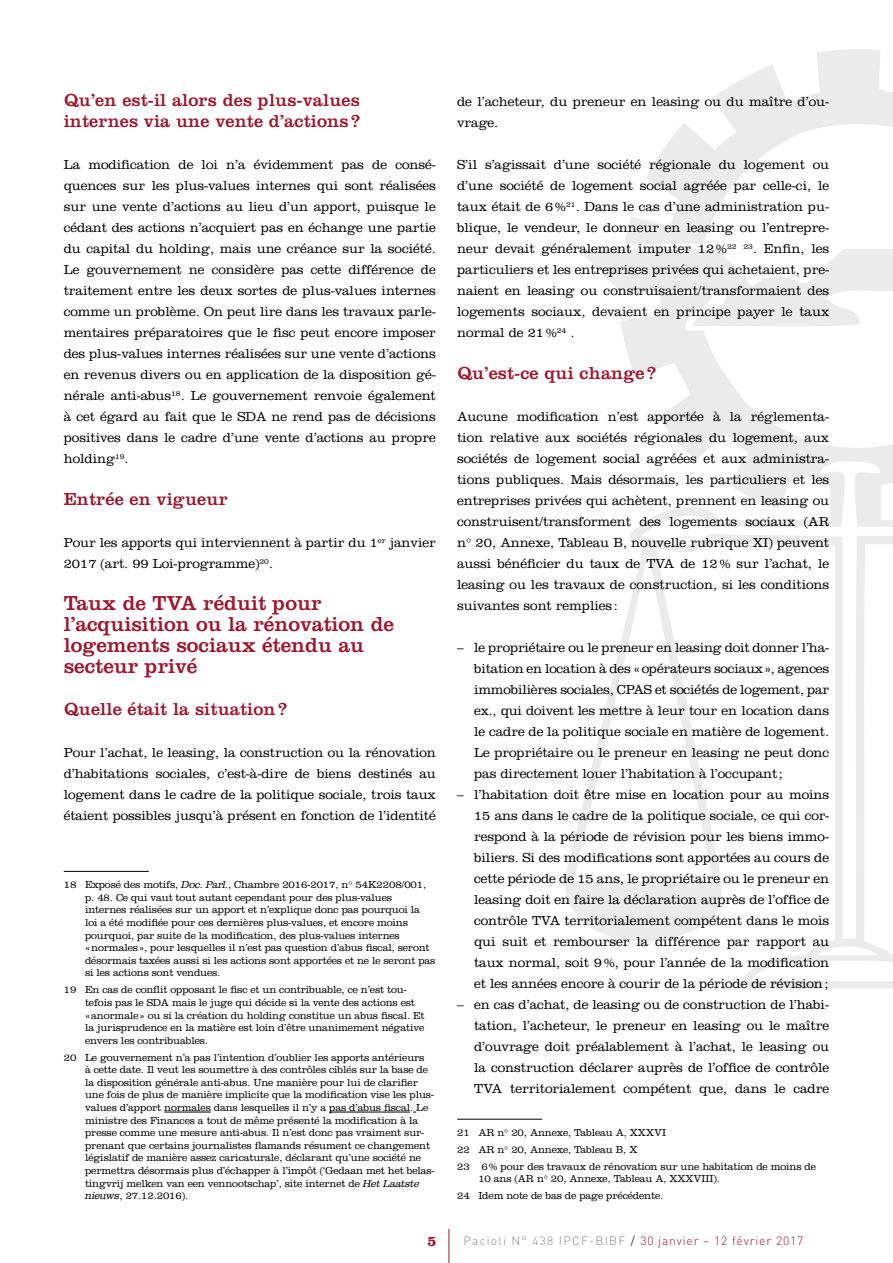
<style>
.page{position:relative;width:893px;height:1263px;background:#fff}
.page>*{position:absolute;margin:0;border:0;box-sizing:border-box;transform-origin:0 0}
.t1{font:21px/21px "Clarendon LT Std";color:#9d162e}
.t2{font:18px/21px "Clarendon LT Std";letter-spacing:.01em;color:#9d162e}
.t3{font:700 14.85px "Clarendon LT Std";color:#9d162e}
.t4{font:300 13.5px/21px "Clarendon LT Std";letter-spacing:-.005em;color:#000;text-align:justify}
.t5{font:300 12px "DIN";letter-spacing:.07em;color:#9d162e}
.t6{font:300 10.5px/12.6px "Clarendon LT Std";letter-spacing:-.015em;color:#000}
.s1{font-family:"Clarendon Std";font-style:italic}
.s2{color:#878787}
.s3{color:#000}
</style>
<div class="page">
<svg style="left:565px;top:49px;width:328px;height:939px"></svg>
<hr style="left:449px;top:1229px;width:1px;height:34px;background:#9d162e">
<hr style="left:64px;top:871px;width:85px;height:1px;background:#000">
<hr style="left:164px;top:1112px;width:47px;height:1px;background:#000">
<hr style="left:329px;top:1112px;width:81px;height:1px;background:#000">
<hr style="left:457px;top:1119px;width:85px;height:1px;background:#000">
<h2 class="t2" style="left:64px;top:90px;width:298px">Qu’en est-il alors des plus-values internes via une vente d’actions ?</h2>
<p class="t4" style="left:64px;top:154px;width:374px">La modification de loi n’a évidemment pas de consé&shy;quences sur les plus-values internes qui sont réalisées sur une vente d’actions au lieu d’un apport, puisque le cédant des actions n’acquiert pas en échange une partie du capital du holding, mais une créance sur la société.<br>Le gouvernement ne considère pas cette différence de traitement entre les deux sortes de plus-values internes comme un problème. On peut lire dans les travaux parle&shy;mentaires préparatoires que le fisc peut encore imposer des plus-values internes réalisées sur une vente d’actions en revenus divers ou en application de la disposition gé&shy;nérale anti-abus<sup>18</sup>. Le gouvernement renvoie également à cet égard au fait que le SDA ne rend pas de décisions positives dans le cadre d’une vente d’actions au propre holding<sup>19</sup>.</p>
<h2 class="t2" style="left:64px;top:489px;width:165px">Entrée en vigueur</h2>
<p class="t4" style="left:64px;top:532px;width:374px">Pour les apports qui interviennent à partir du 1<sup>er</sup> janvier<br>2017 (art. 99 Loi-programme)<sup>20</sup>.</p>
<h1 class="t1" style="left:64px;top:593px;width:332px">Taux de TVA réduit pour l’acquisition ou la rénovation de logements sociaux étendu au secteur privé</h1>
<h2 class="t2" style="left:64px;top:699px;width:225px">Quelle était la situation?</h2>
<p class="t4" style="left:64px;top:742px;width:374px">Pour l’achat, le leasing, la construction ou la rénovation d’habitations sociales, c’est-à-dire de biens destinés au logement dans le cadre de la politique sociale, trois taux étaient possibles jusqu’à présent en fonction de l’identité</p>
<p class="t6" style="left:85px;top:878px;width:352px;text-indent:-21px">18 Exposé des motifs, <span class="s1">Doc. Parl.</span>, Chambre 2016-2017, n° 54K2208/001, p. 48. Ce qui vaut tout autant cependant pour des plus-values internes réalisées sur un apport et n’explique donc pas pourquoi la<br>loi a été modifiée pour ces dernières plus-values, et encore moins pourquoi, par suite de la modification, des plus-values internes «normales», pour lesquelles il n’est pas question d’abus fiscal, seront désormais taxées aussi si les actions sont apportées et ne le seront pas si les actions sont vendues.</p>
<p class="t6" style="left:85px;top:983px;width:341px;text-indent:-21px">19 En cas de conflit opposant le fisc et un contribuable, ce n’est tou&shy;tefois pas le SDA mais le juge qui décide si la vente des actions est «anormale» ou si la création du holding constitue un abus fiscal. Et la jurisprudence en la matière est loin d’être unanimement négative envers les contribuables.</p>
<p class="t6" style="left:85px;top:1051px;width:351px;text-indent:-21px">20 Le gouvernement n’a pas l’intention d’oublier les apports antérieurs<br>à cette date. Il veut les soumettre à des contrôles ciblés sur la base de la disposition générale anti-abus. Une manière pour lui de clarifier une fois de plus de manière implicite que la modification vise les plus&shy;values d’apport normales dans lesquelles il n’y a pas d’abus fiscal. Le ministre des Finances a tout de même présenté la modification à la presse comme une mesure anti-abus. Il n’est donc pas vraiment sur&shy;prenant que certains journalistes flamands résument ce changement législatif de manière assez caricaturale, déclarant qu’une société ne permettra désormais plus d’échapper à l’impôt (‘Gedaan met het belas&shy;tingvrij melken van een vennootschap’, site internet de <span class="s1">Het Laatste nieuws</span>, 27.12.2016).</p>
<p class="t4" style="left:457px;top:91px;width:374px">de l’acheteur, du preneur en leasing ou du maître d’ou&shy;vrage.</p>
<p class="t4" style="left:457px;top:154px;width:374px">S’il s’agissait d’une société régionale du logement ou d’une société de logement social agréée par celle-ci, le taux était de 6%<sup>21</sup>. Dans le cas d’une administration pu&shy;blique, le vendeur, le donneur en leasing ou l’entrepre&shy;neur devait généralement imputer 12%<sup>22</sup> <sup>23</sup>. Enfin, les particuliers et les entreprises privées qui achetaient, pre&shy;naient en leasing ou construisaient/transformaient des logements sociaux, devaient en principe payer le taux normal de 21%<sup>24</sup> .</p>
<h2 class="t2" style="left:457px;top:363px;width:201px">Qu’est-ce qui change ?</h2>
<p class="t4" style="left:457px;top:406px;width:374px">Aucune modification n’est apportée à la réglementa&shy;tion relative aux sociétés régionales du logement, aux sociétés de logement social agréées et aux administra&shy;tions publiques. Mais désormais, les particuliers et les entreprises privées qui achètent, prennent en leasing ou construisent/transforment des logements sociaux (AR n° 20, Annexe, Tableau B, nouvelle rubrique XI) peuvent aussi bénéficier du taux de TVA de 12% sur l’achat, le leasing ou les travaux de construction, si les conditions suivantes sont remplies:</p>
<p class="t4" style="left:474px;top:637px;width:357px;text-indent:-17px">– le propriétaire ou le preneur en leasing doit donner l’ha&shy;bitation en location à des «opérateurs sociaux», agences immobilières sociales, CPAS et sociétés de logement, par ex., qui doivent les mettre à leur tour en location dans le cadre de la politique sociale en matière de logement.<br>Le propriétaire ou le preneur en leasing ne peut donc pas directement louer l’habitation à l’occupant;</p>
<p class="t4" style="left:474px;top:784px;width:357px;text-indent:-17px">– l’habitation doit être mise en location pour au moins 15 ans dans le cadre de la politique sociale, ce qui cor&shy;respond à la période de révision pour les biens immo&shy;biliers. Si des modifications sont apportées au cours de cette période de 15 ans, le propriétaire ou le preneur en leasing doit en faire la déclaration auprès de l’office de contrôle TVA territorialement compétent dans le mois qui suit et rembourser la différence par rapport au taux normal, soit 9%, pour l’année de la modification et les années encore à courir de la période de révision;</p>
<p class="t4" style="left:474px;top:994px;width:357px;text-indent:-17px">– en cas d’achat, de leasing ou de construction de l’habi&shy;tation, l’acheteur, le preneur en leasing ou le maître d’ouvrage doit préalablement à l’achat, le leasing ou la construction déclarer auprès de l’office de contrôle TVA territorialement compétent que, dans le cadre</p>
<p class="t6" style="left:457px;top:1124px;width:360px;line-height:16.8px">21 AR n° 20, Annexe, Tableau A, XXXVI<br>22 AR n° 20, Annexe, Tableau B, X<br>23 6% pour des travaux de rénovation sur une habitation de moins de</p>
<p class="t6" style="left:457px;top:1170px;width:264px;line-height:16.8px;text-indent:21px">10 ans (AR n° 20, Annexe, Tableau A, XXXVIII).<br>24 Idem note de bas de page précédente.</p>
<p class="t3" style="left:427px;top:1232px;width:11px">5</p>
<p class="t5" style="left:463px;top:1233px;width:341px"><span class="s2">Pacioli N° 438 IPCF-BIBF</span> <span class="s3">/</span> 30 janvier – 12 février 2017</p>
</div>
